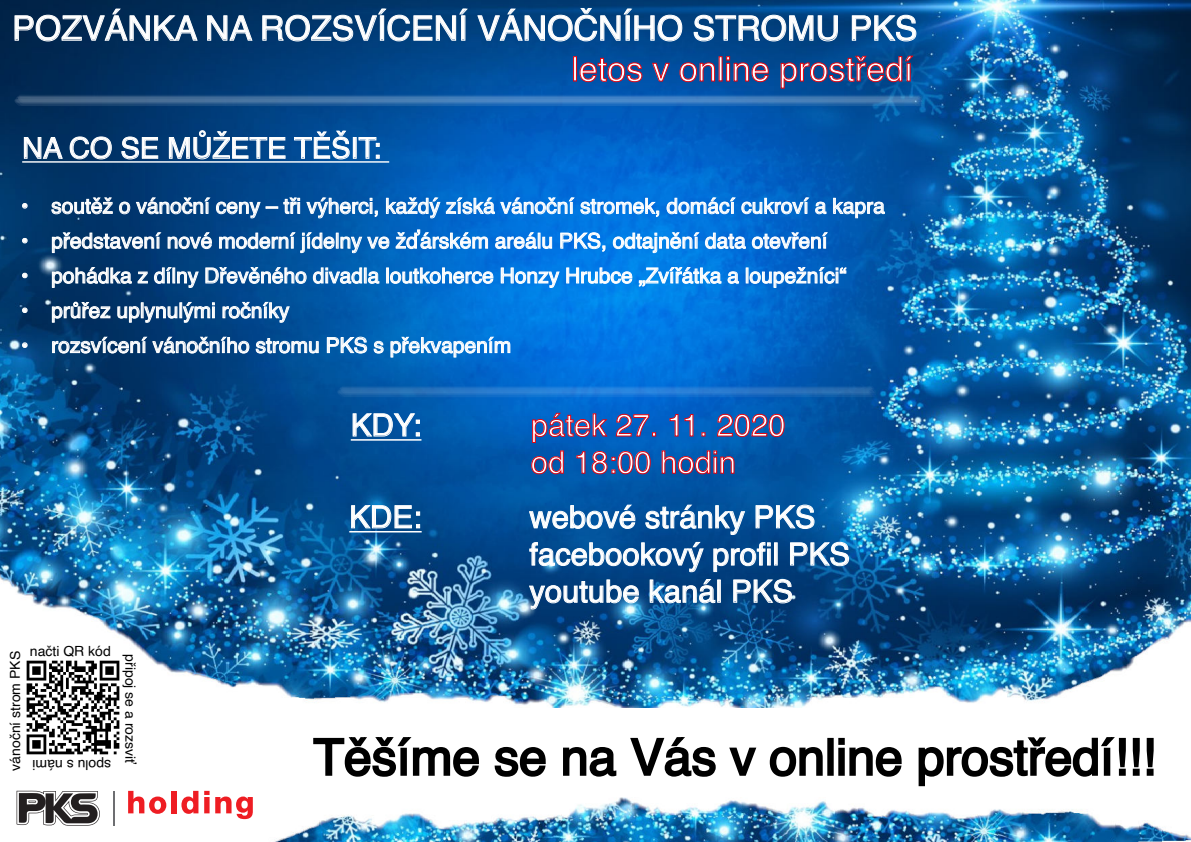
<style>
.page{position:relative;width:1191px;height:842px;background:#fff}
.page>*{position:absolute;margin:0;border:0;box-sizing:border-box;transform-origin:0 0}
.t1{font:50px "Helvetica";color:#000}
.t2{font:34px/40.8px "Helvetica";color:#fff;text-align:right}
.t3{font:31px/37.2px "Helvetica";color:#fff}
.t4{font:29px "Helvetica";color:#fff}
.t5{font:21px "Helvetica";color:#fff}
.t6{font:14px "Helvetica";color:#000}
</style>
<div class="page">
<img style="left:193px;top:790px;width:997px;height:52px">
<img style="left:0;top:0;width:1190px;height:707px">
<svg style="left:352px;top:413px;width:68px;height:24px;background:#3876b2"></svg>
<svg style="left:531px;top:412px;width:77px;height:31px;background:#2f4e9f"></svg>
<svg style="left:615px;top:413px;width:41px;height:24px"></svg>
<svg style="left:669px;top:413px;width:25px;height:24px"></svg>
<svg style="left:701px;top:432px;width:4px;height:4px"></svg>
<svg style="left:716px;top:413px;width:69px;height:25px;background:#384a8f"></svg>
<hr style="left:351px;top:439px;width:70px;height:2px;background:#fff">
<svg style="left:531px;top:450px;width:33px;height:25px"></svg>
<svg style="left:576px;top:450px;width:75px;height:25px;background:#314990"></svg>
<svg style="left:661px;top:450px;width:74px;height:25px;background:#354488"></svg>
<svg style="left:14px;top:8px;width:184px;height:34px;background:#2a4b6e"></svg>
<svg style="left:207px;top:15px;width:46px;height:27px"></svg>
<svg style="left:262px;top:8px;width:207px;height:34px;background:#2c5b8a"></svg>
<svg style="left:477px;top:7px;width:206px;height:35px;background:#2a6197"></svg>
<svg style="left:693px;top:14px;width:145px;height:28px;background:#346798"></svg>
<svg style="left:851px;top:14px;width:66px;height:28px;background:#356ca0"></svg>
<div style="left:573px;top:56px;width:4px;height:26px;border:1px solid #e30613"></div>
<svg style="left:579px;top:57px;width:64px;height:26px;background:#333f81"></svg>
<svg style="left:651px;top:62px;width:19px;height:20px"></svg>
<svg style="left:679px;top:62px;width:36px;height:21px"></svg>
<svg style="left:725px;top:56px;width:44px;height:27px"></svg>
<svg style="left:780px;top:55px;width:134px;height:34px;background:#293e7a"></svg>
<svg style="left:351px;top:505px;width:69px;height:24px;background:#3e77aa"></svg>
<svg style="left:529px;top:504px;width:106px;height:25px;background:#3b7ab4"></svg>
<svg style="left:645px;top:504px;width:100px;height:31px;background:#326eaa"></svg>
<svg style="left:755px;top:504px;width:59px;height:25px"></svg>
<hr style="left:349px;top:531px;width:73px;height:1px;background:#fff">
<svg style="left:528px;top:541px;width:321px;height:69px;background:#285f96"></svg>
<svg style="left:22px;top:203px;width:5px;height:5px"></svg>
<svg style="left:52px;top:198px;width:61px;height:16px"></svg>
<svg style="left:119px;top:202px;width:11px;height:12px"></svg>
<svg style="left:136px;top:198px;width:74px;height:16px"></svg>
<svg style="left:216px;top:202px;width:44px;height:16px"></svg>
<svg style="left:266px;top:198px;width:34px;height:16px"></svg>
<svg style="left:307px;top:198px;width:71px;height:20px"></svg>
<svg style="left:386px;top:198px;width:54px;height:20px"></svg>
<svg style="left:446px;top:198px;width:128px;height:16px;background:#58a0e4"></svg>
<svg style="left:580px;top:198px;width:79px;height:19px;background:#4a9ce8"></svg>
<svg style="left:667px;top:198px;width:68px;height:16px"></svg>
<svg style="left:741px;top:198px;width:68px;height:16px"></svg>
<svg style="left:815px;top:202px;width:11px;height:12px"></svg>
<svg style="left:833px;top:198px;width:51px;height:20px"></svg>
<svg style="left:22px;top:238px;width:5px;height:5px"></svg>
<svg style="left:52px;top:232px;width:109px;height:21px;background:#496e94"></svg>
<svg style="left:168px;top:232px;width:44px;height:17px"></svg>
<svg style="left:219px;top:232px;width:170px;height:21px;background:#427fb8"></svg>
<svg style="left:396px;top:230px;width:92px;height:19px;background:#559bdc"></svg>
<svg style="left:495px;top:232px;width:57px;height:17px"></svg>
<svg style="left:560px;top:232px;width:45px;height:20px"></svg>
<svg style="left:613px;top:232px;width:86px;height:21px;background:#4ca3ed"></svg>
<svg style="left:705px;top:233px;width:40px;height:16px"></svg>
<svg style="left:752px;top:232px;width:75px;height:17px"></svg>
<svg style="left:22px;top:273px;width:5px;height:5px"></svg>
<svg style="left:52px;top:267px;width:80px;height:21px;background:#4d6f92"></svg>
<svg style="left:138px;top:272px;width:10px;height:11px"></svg>
<svg style="left:154px;top:267px;width:44px;height:21px"></svg>
<svg style="left:206px;top:267px;width:100px;height:17px;background:#5a8ab8"></svg>
<svg style="left:313px;top:268px;width:66px;height:16px"></svg>
<svg style="left:386px;top:268px;width:107px;height:16px;background:#5ba0df"></svg>
<svg style="left:501px;top:268px;width:58px;height:20px"></svg>
<svg style="left:566px;top:268px;width:66px;height:16px"></svg>
<svg style="left:639px;top:267px;width:82px;height:19px;background:#54aaee"></svg>
<svg style="left:728px;top:271px;width:11px;height:13px"></svg>
<svg style="left:746px;top:267px;width:100px;height:21px;background:#478fd6"></svg>
<svg style="left:22px;top:308px;width:5px;height:5px"></svg>
<svg style="left:52px;top:302px;width:58px;height:20px"></svg>
<svg style="left:118px;top:302px;width:96px;height:21px;background:#476f99"></svg>
<svg style="left:223px;top:302px;width:66px;height:21px"></svg>
<svg style="left:22px;top:343px;width:5px;height:5px"></svg>
<svg style="left:52px;top:337px;width:95px;height:16px;background:#56789a"></svg>
<svg style="left:153px;top:337px;width:96px;height:16px;background:#587ea6"></svg>
<svg style="left:256px;top:338px;width:62px;height:15px"></svg>
<svg style="left:327px;top:337px;width:40px;height:16px"></svg>
<svg style="left:374px;top:341px;width:9px;height:12px"></svg>
<svg style="left:391px;top:337px;width:119px;height:20px;background:#4b98da"></svg>
<svg style="left:24px;top:137px;width:39px;height:22px"></svg>
<svg style="left:69px;top:136px;width:43px;height:24px"></svg>
<svg style="left:121px;top:136px;width:37px;height:24px"></svg>
<svg style="left:169px;top:130px;width:117px;height:30px;background:#36689b"></svg>
<svg style="left:294px;top:130px;width:56px;height:30px;background:#3773ae"></svg>
<div style="left:353px;top:137px;width:3px;height:22px;border:1px solid #fff"></div>
<svg style="left:358px;top:137px;width:22px;height:22px"></svg>
<hr style="left:22px;top:161px;width:367px;height:2px;background:#fff">
<svg style="left:313px;top:737px;width:166px;height:40px"></svg>
<svg style="left:494px;top:746px;width:52px;height:31px"></svg>
<svg style="left:563px;top:747px;width:54px;height:30px"></svg>
<svg style="left:630px;top:737px;width:86px;height:40px"></svg>
<svg style="left:729px;top:747px;width:28px;height:29px"></svg>
<svg style="left:769px;top:746px;width:54px;height:31px"></svg>
<div style="left:827px;top:738px;width:6px;height:38px;border:2px solid #000"></div>
<svg style="left:838px;top:737px;width:64px;height:40px"></svg>
<svg style="left:918px;top:737px;width:236px;height:50px"></svg>
<svg style="left:14px;top:94px;width:910px;height:12px;background:#2e69a5"></svg>
<img style="left:21px;top:656px;width:104px;height:99px">
<svg style="left:336px;top:386px;width:540px;height:11px;background:#1d70c4"></svg>
<hr style="left:113px;top:791px;width:2px;height:35px;background:#6d6e71">
<svg style="left:17px;top:791px;width:83px;height:35px"></svg>
<svg style="left:128px;top:791px;width:38px;height:23px"></svg>
<div style="left:171px;top:791px;width:6px;height:22px;background:#ee1d23"></div>
<svg style="left:181px;top:791px;width:17px;height:23px"></svg>
<svg style="left:204px;top:791px;width:5px;height:22px"></svg>
<svg style="left:215px;top:796px;width:38px;height:23px"></svg>
<h2 class="t2" style="left:12px;top:9px;width:906px">POZVÁNKA NA ROZSVÍCENÍ VÁNOČNÍHO STROMU PKS letos v online prostředí</h2>
<h3 class="t4" style="left:22px;top:126px;width:360px">NA CO SE MŮŽETE TĚŠIT:</h3>
<p class="t5" style="left:21px;top:190px;width:865px">• soutěž o vánoční ceny – tři výherci, každý získá vánoční stromek, domácí cukroví a kapra</p>
<p class="t5" style="left:21px;top:225px;width:808px">• představení nové moderní jídelny ve žďárském areálu PKS, odtajnění data otevření</p>
<p class="t5" style="left:21px;top:259px;width:827px">• pohádka z dílny Dřevěného divadla loutkoherce Honzy Hrubce „Zvířátka a loupežníci“</p>
<p class="t5" style="left:21px;top:294px;width:270px">• průřez uplynulými ročníky</p>
<p class="t5" style="left:21px;top:329px;width:492px">• rozsvícení vánočního stromu PKS s překvapením</p>
<h3 class="t3" style="left:351px;top:409px;width:72px">KDY:</h3>
<h3 class="t3" style="left:531px;top:409px;width:256px">pátek 27. 11. 2020 od 18:00 hodin</h3>
<p class="t6" style="left:4px;top:771px;width:121px;rotate:-90deg">vánoční strom PKS</p>
<p class="t6" style="left:30px;top:640px;width:82px">načti QR kód</p>
<p class="t6" style="left:111px;top:775px;width:80px;rotate:-180deg">spolu s námi</p>
<p class="t6" style="left:141px;top:654px;width:112px;rotate:90deg">připoj se a rozsviť</p>
<h3 class="t3" style="left:349px;top:501px;width:74px">KDE:</h3>
<h3 class="t3" style="left:529px;top:501px;width:322px">webové stránky PKS facebookový profil PKS youtube kanál PKS</h3>
<h1 class="t1" style="left:313px;top:719px;width:844px">Těšíme se na Vás v online prostředí!!!</h1>
</div>
